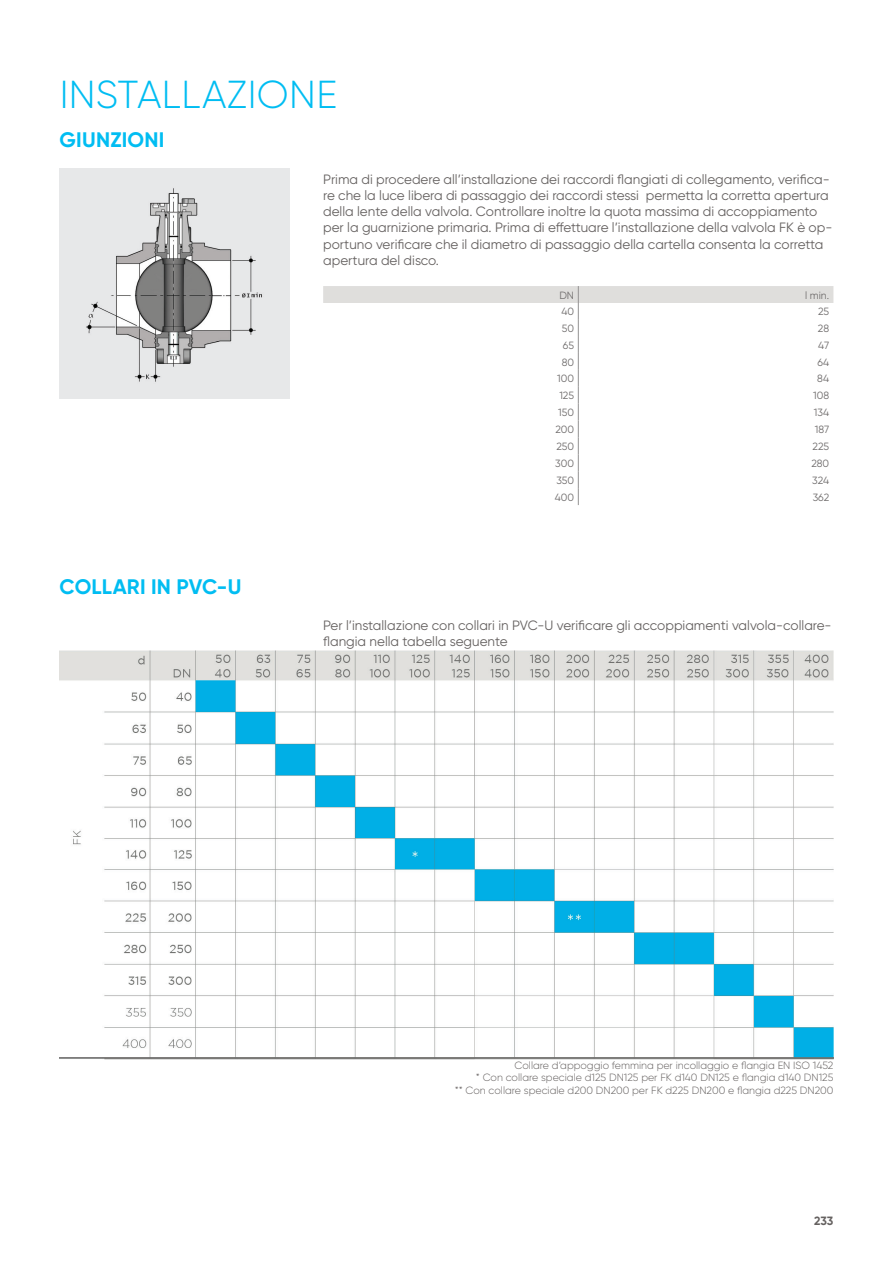
<style>
.page{position:relative;width:893px;height:1263px;background:#fff}
.page>*{position:absolute;margin:0;border:0;box-sizing:border-box;transform-origin:0 0}
.t1{font:300 39px "Gilroy";color:#01bdf2}
.t2{font:700 21px "Gilroy";letter-spacing:.01em;color:#01bdf2}
.t3{font:13.5px/16.2px "Gilroy";color:#656160}
.t4{font:700 12px "Gilroy";color:#656160}
.t5{font:300 10.5px/12.6px "Gilroy";color:#656160;text-align:right}
.t6{font:10.5px "Gilroy";color:#6e6b6b}
</style>
<div class="page">
<img style="left:60px;top:169px;width:229px;height:229px">
<svg style="left:323px;top:286px;width:510px;height:219px"></svg>
<img style="left:59px;top:650px;width:774px;height:410px">
<h1 class="t1" style="left:60px;top:71px;width:21px">INSTA</h1>
<h1 class="t1" style="left:162px;top:71px;width:64px">LLAZIONE</h1>
<h2 class="t2" style="left:60px;top:127px;width:106px">GIUNZIONI</h2>
<h2 class="t2" style="left:60px;top:573px;width:183px">COLLARI IN PVC-U</h2>
<p class="t3" style="left:323px;top:171px;width:511px">Prima di procedere all’installazione dei raccordi flangiati di collegamento, verifica&shy;re che la luce libera di passaggio dei raccordi stessi permetta la corretta apertura della lente della valvola. Controllare inoltre la quota massima di accoppiamento per la guarnizione primaria. Prima di effettuare l’installazione della valvola FK è op&shy;portuno verificare che il diametro di passaggio della cartella consenta la corretta apertura del disco.</p>
<p class="t6" style="left:559px;top:289px;width:16px">DN</p>
<p class="t6" style="left:805px;top:289px;width:26px">l min.</p>
<p class="t6" style="left:561px;top:305px;width:14px">40</p>
<p class="t6" style="left:818px;top:305px;width:13px">25</p>
<p class="t6" style="left:562px;top:322px;width:14px">50</p>
<p class="t6" style="left:818px;top:322px;width:13px">28</p>
<p class="t6" style="left:563px;top:339px;width:13px">65</p>
<p class="t6" style="left:818px;top:339px;width:13px">47</p>
<p class="t6" style="left:562px;top:355px;width:14px">80</p>
<p class="t6" style="left:817px;top:355px;width:13px">64</p>
<p class="t6" style="left:557px;top:372px;width:18px">100</p>
<p class="t6" style="left:817px;top:372px;width:13px">84</p>
<p class="t6" style="left:559px;top:389px;width:16px">125</p>
<p class="t6" style="left:813px;top:389px;width:17px">108</p>
<p class="t6" style="left:558px;top:406px;width:17px">150</p>
<p class="t6" style="left:814px;top:406px;width:17px">134</p>
<p class="t6" style="left:555px;top:423px;width:20px">200</p>
<p class="t6" style="left:815px;top:423px;width:16px">187</p>
<p class="t6" style="left:556px;top:440px;width:19px">250</p>
<p class="t6" style="left:812px;top:440px;width:18px">225</p>
<p class="t6" style="left:555px;top:457px;width:20px">300</p>
<p class="t6" style="left:811px;top:457px;width:19px">280</p>
<p class="t6" style="left:556px;top:474px;width:19px">350</p>
<p class="t6" style="left:812px;top:474px;width:18px">324</p>
<p class="t6" style="left:555px;top:491px;width:21px">400</p>
<p class="t6" style="left:813px;top:491px;width:18px">362</p>
<p class="t3" style="left:323px;top:617px;width:510px">Per l’installazione con collari in PVC-U verificare gli accoppiamenti valvola-collare&shy;flangia nella tabella seguente</p>
<p class="t5" style="left:515px;top:1059px;width:285px">Collare d’appoggio femmina per incollaggio e flangia EN ISO</p>
<p class="t5" style="left:455px;top:1059px;width:380px">1452<br>* Con collare speciale d125 DN125 per FK d140 DN125 e flangia d140 DN125<br>** Con collare speciale d200 DN200 per FK d225 DN200 e flangia d225 DN200</p>
<p class="t4" style="left:814px;top:1213px;width:21px">233</p>
</div>
